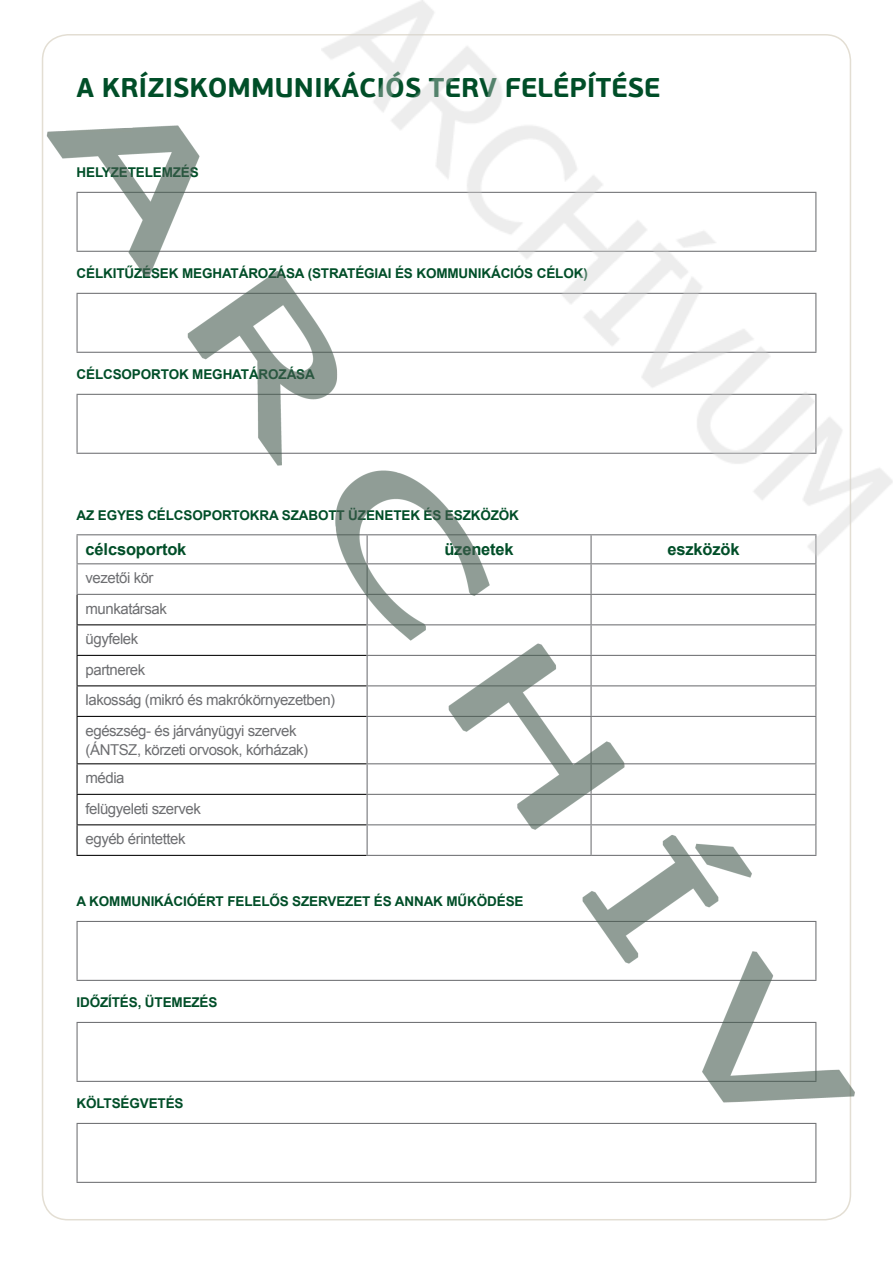
<style>
.page{position:relative;width:893px;height:1263px;background:#fff}
.page>*{position:absolute;margin:0;border:0;box-sizing:border-box;transform-origin:0 0}
.t1{font:700 27px "PF Beau Sans Pro";color:#004e28}
.t2{font:700 16.5px "Arial";letter-spacing:-.01em;color:#004e28}
.t3{font:15px/30.5px "Arial";letter-spacing:-.03em;color:#6d6e71}
.t4{font:700 13.5px "Arial";letter-spacing:-.01em;color:#004e28}
</style>
<div class="page">
<img style="left:41px;top:34px;width:814px;height:1187px">
<img style="left:321px;top:0;width:572px;height:556px">
<h1 class="t1" style="left:77px;top:71px;width:585px">A KRÍZISKOMMUNIKÁCIÓS TERV FELÉPÍTÉSE</h1>
<p class="t4" style="left:77px;top:164px;width:124px">HELYZETELEMZÉS</p>
<p class="t4" style="left:77px;top:265px;width:513px">CÉLKITŰZÉSEK MEGHATÁROZÁSA (STRATÉGIAI ÉS KOMMUNIKÁCIÓS CÉLOK)</p>
<p class="t4" style="left:77px;top:366px;width:240px">CÉLCSOPORTOK MEGHATÁROZÁSA</p>
<p class="t4" style="left:77px;top:506px;width:444px">AZ EGYES CÉLCSOPORTOKRA SZABOTT ÜZENETEK ÉS ESZKÖZÖK</p>
<p class="t2" style="left:86px;top:539px;width:102px">célcsoportok</p>
<p class="t2" style="left:444px;top:539px;width:71px">üzenetek</p>
<p class="t2" style="left:667px;top:539px;width:74px">eszközök</p>
<p class="t3" style="left:86px;top:563px;width:251px">vezetői kör<br>munkatársak<br>ügyfelek<br>partnerek<br>lakosság (mikró és makrókörnyezetben) egészség- és járványügyi szervek</p>
<p class="t3" style="left:86px;top:736px;width:224px;line-height:27.9px">(ÁNTSZ, körzeti orvosok, kórházak) média</p>
<p class="t3" style="left:86px;top:793px;width:117px">felügyeleti szervek egyéb érintettek</p>
<p class="t4" style="left:77px;top:893px;width:449px">A KOMMUNIKÁCIÓÉRT FELELŐS SZERVEZET ÉS ANNAK MŰKÖDÉSE</p>
<p class="t4" style="left:77px;top:994px;width:142px">IDŐZÍTÉS, ÜTEMEZÉS</p>
<p class="t4" style="left:77px;top:1095px;width:109px">KÖLTSÉGVETÉS</p>
</div>
